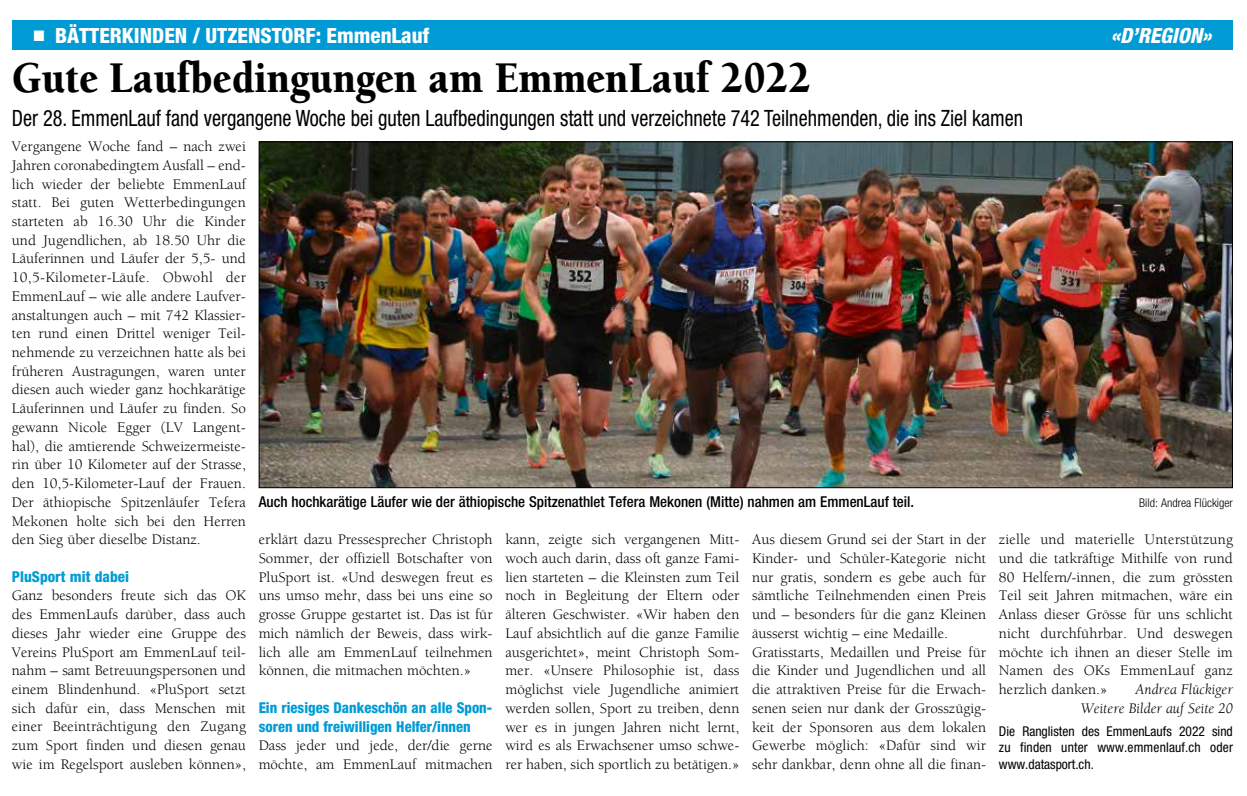
<style>
.page{position:relative;width:1247px;height:796px;background:#fff}
.page>*{position:absolute;margin:0;border:0;box-sizing:border-box;transform-origin:0 0}
.t1{font:900 45px "Berkeley";color:#000;scale:.9 1}
.t2{font:condensed 22.5px "Helvetica Neue";color:#000;scale:.9 1}
.t3{font:800 condensed 21px "Helvetica Neue";color:#fff}
.t4{font:italic 800 condensed 21px "Helvetica Neue";color:#fff}
.t5{font:15px/18.8px "Berkeley";color:#000;text-align:justify}
.t6{font:500 condensed 15px "Helvetica Neue";color:#000}
.t7{font:800 condensed 15px/18.8px "Helvetica Neue";color:#009bd5}
.t8{font:italic 15px/18.8px "Berkeley";color:#000;text-align:right}
.t9{font:condensed 13.5px/16.5px "Helvetica Neue";letter-spacing:.01em;color:#000;text-align:justify}
.t10{font:300 condensed 12px "Helvetica Neue";color:#000}
.s1{font-family:"Mathematical Pi Six";font-weight:400;font-stretch:normal;font-size:15px}
</style>
<div class="page">
<div style="left:12px;top:20px;width:1220px;height:30px;background:#009bd5"></div>
<img style="left:261px;top:143px;width:969px;height:343px">
<h3 class="t3" style="left:33px;top:22px;width:397px"><span class="s1">j</span> BÄTTERKINDEN / UTZENSTORF: EmmenLauf</h3>
<h3 class="t4" style="left:1110px;top:22px;width:102px">«D’REGION»</h3>
<h1 class="t1" style="left:12px;top:54px;width:889px">Gute Laufbedingungen am EmmenLauf 2022</h1>
<h2 class="t2" style="left:12px;top:105px;width:1125px">Der 28. EmmenLauf fand vergangene Woche bei guten Laufbedingungen statt und verzeichnete 742 Teilnehmenden, die ins Ziel kamen</h2>
<p class="t5" style="left:12px;top:137px;width:235px">Vergangene Woche fand – nach zwei Jahren coronabedingtem Ausfall – end&shy;lich wieder der beliebte EmmenLauf statt. Bei guten Wetterbedingungen starteten ab 16.30 Uhr die Kinder und Jugendlichen, ab 18.50 Uhr die Läuferinnen und Läufer der 5,5- und 10,5-Kilometer-Läufe. Obwohl der EmmenLauf – wie alle andere Laufver&shy;anstaltungen auch – mit 742 Klassier&shy;ten rund einen Drittel weniger Teil&shy;nehmende zu verzeichnen hatte als bei früheren Austragungen, waren unter diesen auch wieder ganz hochkarätige Läuferinnen und Läufer zu finden. So gewann Nicole Egger (LV Langent&shy;hal), die amtierende Schweizermeiste&shy;rin über 10 Kilometer auf der Strasse, den 10,5-Kilometer-Lauf der Frauen.<br>Der äthiopische Spitzenläufer Tefera Mekonen holte sich bei den Herren den Sieg über dieselbe Distanz.</p>
<p class="t7" style="left:12px;top:566px;width:118px">PluSport mit dabei</p>
<p class="t5" style="left:12px;top:586px;width:235px">Ganz besonders freute sich das OK des EmmenLaufs darüber, dass auch dieses Jahr wieder eine Gruppe des Vereins PluSport am EmmenLauf teil&shy;nahm – samt Betreuungspersonen und einem Blindenhund. «PluSport setzt sich dafür ein, dass Menschen mit einer Beeinträchtigung den Zugang zum Sport finden und diesen genau wie im Regelsport ausleben können»,</p>
<p class="t6" style="left:259px;top:492px;width:657px">Auch hochkarätige Läufer wie der äthiopische Spitzenathlet Tefera Mekonen (Mitte) nahmen am EmmenLauf teil.</p>
<p class="t10" style="left:1139px;top:495px;width:95px">Bild: Andrea Flückiger</p>
<p class="t5" style="left:259px;top:530px;width:235px">erklärt dazu Pressesprecher Christoph Sommer, der offiziell Botschafter von PluSport ist. «Und deswegen freut es uns umso mehr, dass bei uns eine so grosse Gruppe gestartet ist. Das ist für mich nämlich der Beweis, dass wirk&shy;lich alle am EmmenLauf teilnehmen können, die mitmachen möchten.»</p>
<p class="t7" style="left:259px;top:697px;width:235px">Ein riesiges Dankeschön an alle Spon&shy;soren und freiwilligen Helfer/innen</p>
<p class="t5" style="left:259px;top:736px;width:235px">Dass jeder und jede, der/die gerne möchte, am EmmenLauf mitmachen</p>
<p class="t5" style="left:505px;top:530px;width:235px">kann, zeigte sich vergangenen Mitt&shy;woch auch darin, dass oft ganze Fami&shy;lien starteten – die Kleinsten zum Teil noch in Begleitung der Eltern oder älteren Geschwister. «Wir haben den Lauf absichtlich auf die ganze Familie ausgerichtet», meint Christoph Som&shy;mer. «Unsere Philosophie ist, dass möglichst viele Jugendliche animiert werden sollen, Sport zu treiben, denn wer es in jungen Jahren nicht lernt, wird es als Erwachsener umso schwe&shy;rer haben, sich sportlich zu betätigen.»</p>
<p class="t5" style="left:752px;top:530px;width:235px;text-align:left">Aus diesem Grund sei der Start in der Kinder- und Schüler-Kategorie nicht nur gratis, sondern es gebe auch für sämtliche Teilnehmenden einen Preis und – besonders für die ganz Kleinen äusserst wichtig – eine Medaille.<br>Gratisstarts, Medaillen und Preise für die Kinder und Jugendlichen und all die attraktiven Preise für die Erwach&shy;senen seien nur dank der Grosszügig&shy;keit der Sponsoren aus dem lokalen Gewerbe möglich: «Dafür sind wir sehr dankbar, denn ohne all die finan-</p>
<p class="t5" style="left:998px;top:530px;width:235px">zielle und materielle Unterstützung und die tatkräftige Mithilfe von rund 80 Helfern/-innen, die zum grössten Teil seit Jahren mitmachen, wäre ein Anlass dieser Grösse für uns schlicht nicht durchführbar. Und deswegen möchte ich ihnen an dieser Stelle im Namen des OKs EmmenLauf ganz herzlich danken.»</p>
<p class="t8" style="left:1080px;top:680px;width:154px">Andrea Flückiger<br>Weitere Bilder auf Seite 20</p>
<p class="t9" style="left:998px;top:722px;width:235px">Die Ranglisten des EmmenLaufs 2022 sind zu finden unter www.emmenlauf.ch oder www.datasport.ch.</p>
</div>
